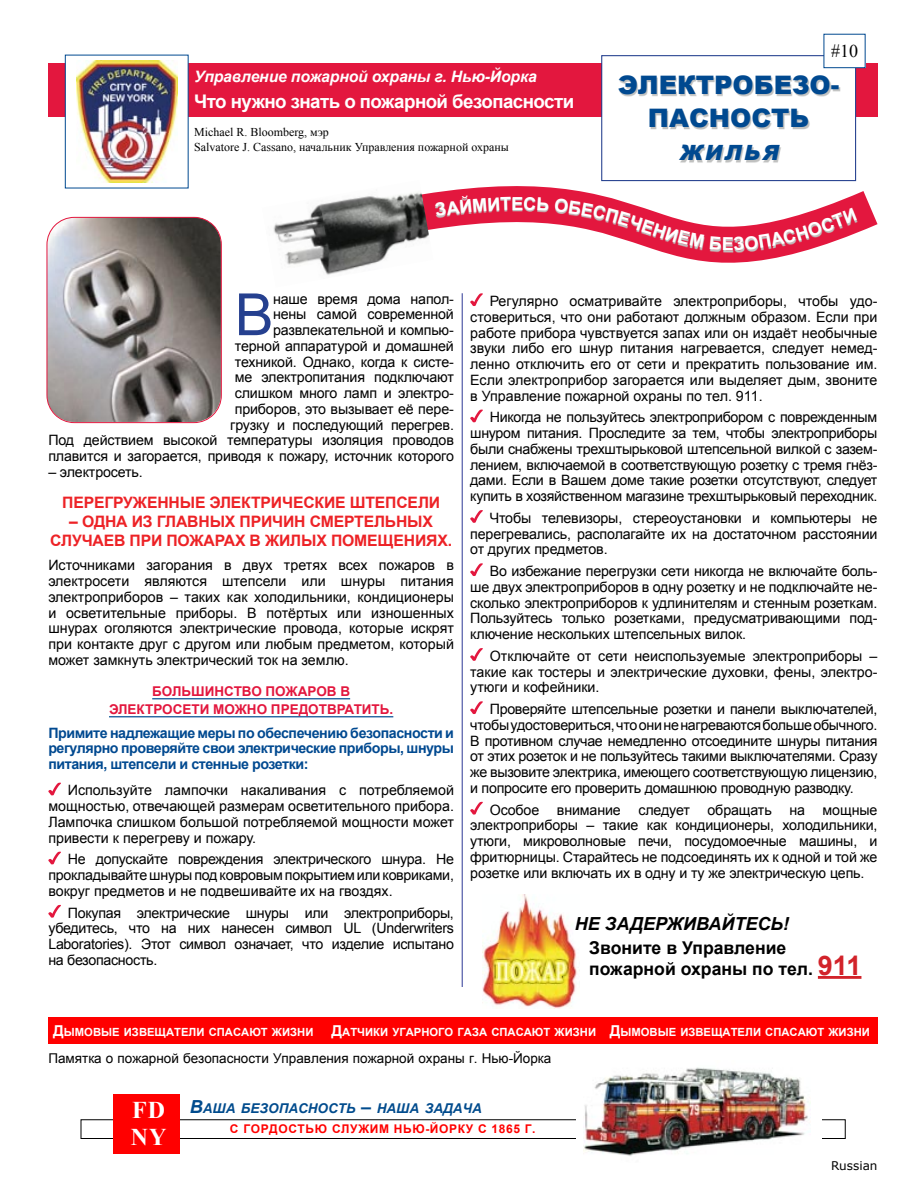
<style>
.page{position:relative;width:918px;height:1188px;background:#fff}
.page>*{position:absolute;margin:0;border:0;box-sizing:border-box;transform-origin:0 0}
.t1{font:58.2px "Arial";color:#25408f}
.t2{font:900 25.5px/33px "Arial";color:#004990;text-align:center}
.t3{font:700 24px "Times New Roman";color:#fff}
.t4{font:italic 900 21px "Arial";color:#004990}
.t5{font:700 18.75px "Arial";letter-spacing:-.03em;color:#fff}
.t6{font:italic 700 18px "Arial";color:#000}
.t7{font:18px "Times New Roman";color:#000}
.t8{font:700 18px "Arial";color:#fff}
.t9{font:700 17.7px/21px "Arial";color:#000}
.t10{font:700 15.75px/18.9px "Arial";letter-spacing:-.01em;color:#ed2226;text-align:center}
.t11{font:italic 700 15.75px "Arial";letter-spacing:-.01em;color:#fff}
.t12{font:14.25px/15.8px "Arial";letter-spacing:-.01em;color:#000;text-align:justify}
.t13{font:700 14.25px/15.8px "Arial";letter-spacing:-.03em;color:#004990;text-align:justify}
.t14{font:13.5px "Arial";color:#000}
.t15{font:700 13.5px/18px "Arial";color:#e3173e;text-align:center}
.t16{font:italic 700 13.5px "Arial";color:#004b8d}
.t17{font:12px/15px "Times New Roman";color:#000}
.t18{font:700 12px "Arial";letter-spacing:.05em;color:#f00}
.t19{font:12px "Verdana";color:#000}
.t20{font:700 11.25px "Arial";color:#fff}
.s1{font-size:27px;color:#d2232a}
.s2{font-size:15px}
.s3{font-family:"Times New Roman";font-style:normal;font-size:24px;color:#fff}
.s4{font-size:18px}
</style>
<div class="page">
<div style="left:48px;top:63px;width:830px;height:53px;background:#e3173e"></div>
<div style="left:602px;top:56px;width:254px;height:125px;background:#fff"></div>
<svg style="left:620px;top:77px;width:238px;height:83px"></svg>
<div style="left:601px;top:55px;width:255px;height:126px;border:1px solid #25408f"></div>
<div style="left:65px;top:55px;width:123px;height:133px;background:#fff"></div>
<img style="left:76px;top:61px;width:101px;height:121px">
<div style="left:81px;top:1119px;width:765px;height:20px;border:1px solid #000"></div>
<div style="left:48px;top:1017px;width:830px;height:26px;background:#f00"></div>
<div style="left:576px;top:1061px;width:245px;height:101px;background:#fff"></div>
<img style="left:584px;top:1067px;width:227px;height:89px">
<div style="left:114px;top:1094px;width:66px;height:59px;background:#f00"></div>
<hr style="left:462px;top:293px;width:1px;height:694px;background:#2c3896">
<svg style="left:46px;top:217px;width:176px;height:206px;background:#908888"></svg>
<svg style="left:433px;top:160px;width:434px;height:70px"></svg>
<img style="left:482px;top:895px;width:95px;height:114px">
<hr style="left:818px;top:976px;width:43px;height:3px;background:#d2232a">
<svg style="left:435px;top:198px;width:443px;height:65px"></svg>
<img style="left:273px;top:192px;width:160px;height:83px">
<hr style="left:152px;top:698px;width:198px;height:1px;background:#004990">
<hr style="left:109px;top:716px;width:284px;height:1px;background:#004990">
<svg style="left:48px;top:783px;width:13px;height:12px"></svg>
<svg style="left:48px;top:852px;width:13px;height:12px"></svg>
<svg style="left:48px;top:905px;width:13px;height:13px"></svg>
<svg style="left:470px;top:293px;width:13px;height:13px"></svg>
<svg style="left:470px;top:410px;width:13px;height:12px"></svg>
<svg style="left:470px;top:510px;width:13px;height:13px"></svg>
<svg style="left:470px;top:563px;width:13px;height:13px"></svg>
<svg style="left:470px;top:648px;width:13px;height:13px"></svg>
<svg style="left:470px;top:701px;width:13px;height:13px"></svg>
<svg style="left:470px;top:802px;width:13px;height:13px"></svg>
<div style="left:824px;top:34px;width:41px;height:34px;background:#fff"></div>
<div style="left:824px;top:34px;width:41px;height:34px;border:1px solid #004990"></div>
<svg style="left:435px;top:196px;width:76px;height:21px;background:#d74b66"></svg>
<svg style="left:524px;top:196px;width:25px;height:15px"></svg>
<svg style="left:555px;top:198px;width:149px;height:50px"></svg>
<svg style="left:710px;top:208px;width:147px;height:43px"></svg>
<p class="t11" style="left:194px;top:66px;width:344px">Управление пожарной охраны г. Нью-Йорка</p>
<h3 class="t5" style="left:194px;top:89px;width:381px">Что нужно знать о пожарной безопасности</h3>
<p class="t17" style="left:194px;top:125px;width:316px">Michael R. Bloomberg, мэр<br>Salvatore J. Cassano, начальник Управления пожарной охраны</p>
<p class="t8" style="left:511px;top:191px;width:14px">Е</p>
<p class="t7" style="left:831px;top:39px;width:28px">#10</p>
<h2 class="t2" style="left:618px;top:68px;width:223px">ЭЛЕКТРОБЕЗО-<br>ПАСНОСТЬ</h2>
<h3 class="t4" style="left:679px;top:138px;width:107px">ЖИЛЬЯ</h3>
<h1 class="t1" style="left:235px;top:277px;width:40px">В</h1>
<p class="t12" style="left:48px;top:291px;width:407px;text-align:right">наше время дома напол-<br>нены самой современной<br>развлекательной и компью-<br>терной аппаратурой и домашней<br>техникой. Однако, когда к систе-<br>ме электропитания подключают<br>слишком много ламп и электро-<br>приборов, это вызывает её пере-<br>грузку и последующий перегрев.<br>Под действием высокой температуры изоляция проводов плавится и загорается, приводя к пожару, источник которого</p>
<p class="t12" style="left:48px;top:464px;width:96px">– электросеть.</p>
<p class="t10" style="left:62px;top:493px;width:380px">ПЕРЕГРУЖЕННЫЕ ЭЛЕКТРИЧЕСКИЕ ШТЕПСЕЛИ</p>
<p class="t10" style="left:50px;top:512px;width:403px">– ОДНА ИЗ ГЛАВНЫХ ПРИЧИН СМЕРТЕЛЬНЫХ<br>СЛУЧАЕВ ПРИ ПОЖАРАХ В ЖИЛЫХ ПОМЕЩЕНИЯХ.</p>
<p class="t12" style="left:48px;top:558px;width:407px">Источниками загорания в двух третях всех пожаров в электросети являются штепсели или шнуры питания электроприборов – таких как холодильники, кондиционеры и осветительные приборы. В потёртых или изношенных шнурах оголяются электрические провода, которые искрят при контакте друг с другом или любым предметом, который может замкнуть электрический ток на землю.</p>
<p class="t15" style="left:109px;top:683px;width:286px">БОЛЬШИНСТВО ПОЖАРОВ В<br>ЭЛЕКТРОСЕТИ МОЖНО ПРЕДОТВРАТИТЬ.</p>
<p class="t13" style="left:48px;top:725px;width:407px">Примите надлежащие меры по обеспечению безопасности и регулярно проверяйте свои электрические приборы, шнуры питания, штепсели и стенные розетки:</p>
<p class="t12" style="left:48px;top:783px;width:407px;text-indent:19px">Используйте лампочки накаливания c потребляемой мощностью, отвечающей размерам осветительного прибора.<br>Лампочка слишком большой потребляемой мощности может привести к перегреву и пожару.</p>
<p class="t12" style="left:48px;top:852px;width:407px;text-indent:19px">Не допускайте повреждения электрического шнура. Не прокладывайте шнуры под ковровым покрытием или ковриками, вокруг предметов и не подвешивайте их на гвоздях.</p>
<p class="t12" style="left:48px;top:905px;width:407px;text-indent:19px">Покупая электрические шнуры или электроприборы, убедитесь, что на них нанесен символ UL (Underwriters Laboratories). Этот символ означает, что изделие испытано на безопасность.</p>
<p class="t12" style="left:470px;top:293px;width:409px;text-indent:19px">Регулярно осматривайте электроприборы, чтобы удо&shy;стовериться, что они работают должным образом. Если при работе прибора чувствуется запах или он издаёт необычные звуки либо его шнур питания нагревается, следует немед&shy;ленно отключить его от сети и прекратить пользование им.<br>Если электроприбор загорается или выделяет дым, звоните в Управление пожарной охраны по тел. 911.</p>
<p class="t12" style="left:470px;top:410px;width:409px;text-indent:19px">Никогда не пользуйтесь электроприбором с поврежденным шнуром питания. Проследите за тем, чтобы электроприборы были снабжены трехштырьковой штепсельной вилкой с зазем&shy;лением, включаемой в соответствующую розетку с тремя гнёз&shy;дами. Если в Вашем доме такие розетки отсутствуют, следует купить в хозяйственном магазине трехштырьковый переходник.</p>
<p class="t12" style="left:470px;top:510px;width:409px;text-indent:19px">Чтобы телевизоры, стереоустановки и компьютеры не перегревались, располагайте их на достаточном расстоянии от других предметов.</p>
<p class="t12" style="left:470px;top:563px;width:409px;text-indent:19px">Во избежание перегрузки сети никогда не включайте боль&shy;ше двух электроприборов в одну розетку и не подключайте не&shy;сколько электроприборов к удлинителям и стенным розеткам.<br>Пользуйтесь только розетками, предусматривающими под&shy;ключение нескольких штепсельных вилок.</p>
<p class="t12" style="left:470px;top:648px;width:409px;text-indent:19px">Отключайте от сети неиспользуемые электроприборы – такие как тостеры и электрические духовки, фены, электро&shy;утюги и кофейники.</p>
<p class="t12" style="left:470px;top:701px;width:409px;text-indent:19px">Проверяйте штепсельные розетки и панели выключателей, чтобы удостовериться, что они не нагреваются больше обычного.<br>В противном случае немедленно отсоедините шнуры питания от этих розеток и не пользуйтесь такими выключателями. Сразу же вызовите электрика, имеющего соответствующую лицензию, и попросите его проверить домашнюю проводную разводку.</p>
<p class="t12" style="left:470px;top:802px;width:409px;text-indent:19px">Особое внимание следует обращать на мощные электроприборы – такие как кондиционеры, холодильники, утюги, микроволновые печи, посудомоечные машины, и фритюрницы. Старайтесь не подсоединять их к одной и той же розетке или включать их в одну и ту же электрическую цепь.</p>
<p class="t6" style="left:575px;top:912px;width:216px">НЕ ЗАДЕРЖИВАЙТЕСЬ!</p>
<p class="t9" style="left:589px;top:937px;width:274px">Звоните в Управление пожарной охраны по тел. <span class="s1">911</span></p>
<p class="t20" style="left:53px;top:1025px;width:818px"><span class="s2">Д</span>ымовые извещатели спасают жизни <span class="s2">Д</span>атчики угарного газа спасают жизни <span class="s2">Д</span>ымовые извещатели спасают жизни</p>
<p class="t14" style="left:48px;top:1050px;width:504px">Памятка о пожарной безопасности Управления пожарной охраны г. Нью-Йорка</p>
<p class="t16" style="left:132px;top:1100px;width:351px"><span class="s3">FD</span> <span class="s4">В</span>аша безопасность <span class="s4">–</span> наша задача</p>
<h3 class="t3" style="left:131px;top:1120px;width:37px">NY</h3>
<p class="t18" style="left:230px;top:1121px;width:307px">С ГОРДОСТЬЮ СЛУЖИМ НЬЮ-ЙОРКУ С 1865 Г.</p>
<p class="t19" style="left:831px;top:1158px;width:48px">Russian</p>
</div>
